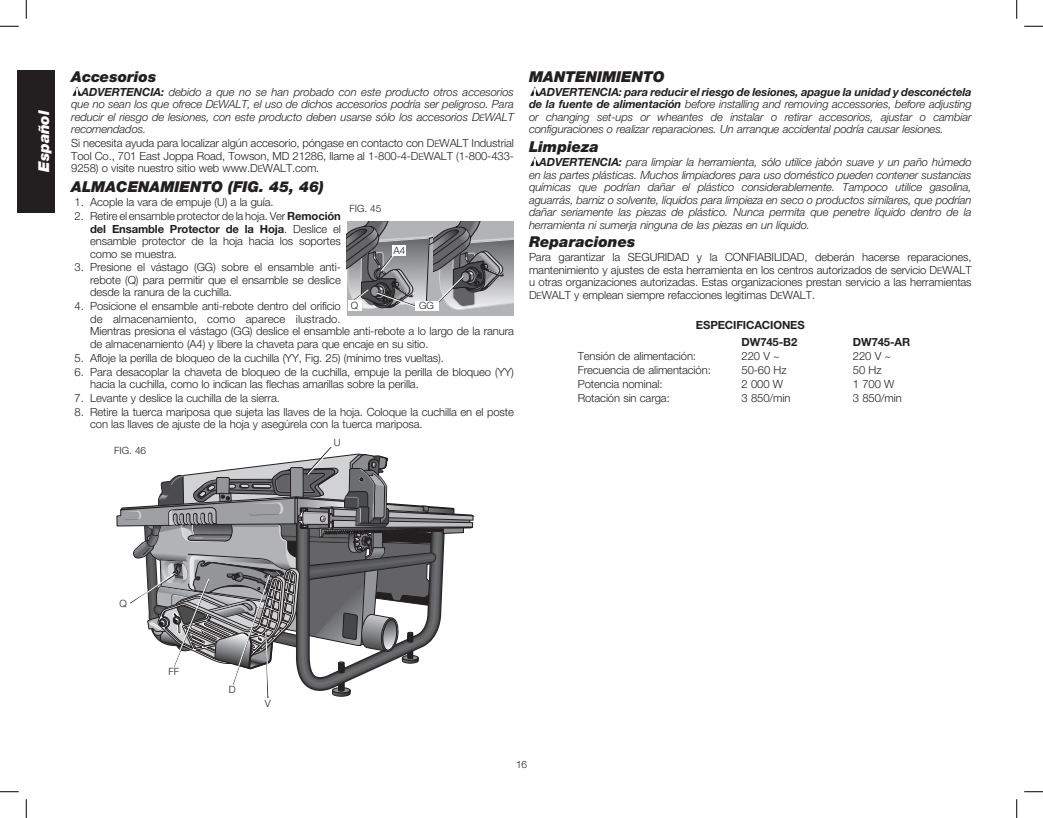
<style>
.page{position:relative;width:1043px;height:818px;background:#fff}
.page>*{position:absolute;margin:0;border:0;box-sizing:border-box;transform-origin:0 0}
._00-Section_Headline{font:italic 900 15px "Helvetica Neue LT Std";color:#231f20}
._01-Headline{font:italic 900 15px "Helvetica Neue LT Std";color:#231f20}
.t1{font:italic 900 15px "Helvetica Neue LT Std";color:#fff}
._10-Warning_Caution{font:italic 300 11.25px/12.5px "Helvetica Neue LT Std";letter-spacing:-.01em;color:#231f20;text-align:justify}
._04-BodyList{font:300 11.25px/12.5px "Helvetica Neue LT Std";letter-spacing:-.01em;color:#231f20}
._03-BodyText{font:300 11.25px/12.5px "Helvetica Neue LT Std";letter-spacing:-.01em;color:#231f20;text-align:justify}
._02-Subhead{font:700 11.25px "Helvetica Neue LT Std";letter-spacing:-.01em;color:#231f20}
.t2{font:300 10px "Helvetica Neue LT Std";color:#231f20}
.s1{font-weight:700}
.s2{font-family:"Helvetica Neue LT Std Lt It SC800";font-weight:400;font-style:normal}
.s3{font-family:"Helvetica Neue LT Std Lt It SC800";font-weight:400;font-style:normal;font-size:9px}
.s4{font-family:"Helvetica Neue LT Std Lt SC800";font-weight:400}
.s5{font-family:"Helvetica Neue LT Std Lt SC800";font-weight:400;font-size:9px}
</style>
<div class="page">
<div style="left:17px;top:70px;width:38px;height:142px;background:#231f20"></div>
<svg style="left:72px;top:86px;width:10px;height:10px"></svg>
<div style="left:430px;top:221px;width:84px;height:94px;background:#b2b3b7"></div>
<div style="left:347px;top:221px;width:85px;height:95px;background:#b2b3b7"></div>
<svg style="left:347px;top:221px;width:167px;height:90px"></svg>
<div style="left:348px;top:300px;width:13px;height:10px;background:#fff"></div>
<div style="left:415px;top:301px;width:23px;height:9px;background:#fff"></div>
<svg style="left:117px;top:447px;width:356px;height:252px"></svg>
<svg style="left:530px;top:86px;width:9px;height:10px"></svg>
<svg style="left:530px;top:157px;width:9px;height:9px"></svg>
<svg style="left:0;top:25px;width:19px;height:2px"></svg>
<svg style="left:1024px;top:25px;width:18px;height:2px"></svg>
<svg style="left:0;top:791px;width:19px;height:1px"></svg>
<svg style="left:1024px;top:791px;width:18px;height:1px"></svg>
<svg style="left:25px;top:0;width:2px;height:19px"></svg>
<svg style="left:25px;top:799px;width:2px;height:19px"></svg>
<svg style="left:1016px;top:0;width:1px;height:19px"></svg>
<svg style="left:1016px;top:799px;width:1px;height:19px"></svg>
<h1 class="t1" style="left:35px;top:172px;width:63px;rotate:-90deg">Español</h1>
<p class="_01-Headline" style="left:71px;top:67px;width:87px">Accesorios</p>
<p class="_10-Warning_Caution" style="left:71px;top:85px;width:444px;text-indent:10px"><span class="s1">ADVERTENCIA:</span> debido a que no se han probado con este producto otros accesorios que no sean los que ofrece <span class="s2">D</span><span class="s3">e</span><span class="s2">WALT</span>, el uso de dichos accesorios podría ser peligroso. Para reducir el riesgo de lesiones, con este producto deben usarse sólo los accesorios <span class="s2">D</span><span class="s3">e</span><span class="s2">WALT </span>recomendados.</p>
<p class="_03-BodyText" style="left:71px;top:137px;width:444px">Si necesita ayuda para localizar algún accesorio, póngase en contacto con <span class="s4">D</span><span class="s5">E</span><span class="s4">WALT</span> Industrial Tool Co., 701 East Joppa Road, Towson, MD 21286, llame al 1-800-4-<span class="s4">D</span><span class="s5">E</span><span class="s4">WALT</span> (1-800-433- 9258) o visite nuestro sitio web www.<span class="s4">D</span><span class="s5">E</span><span class="s4">WALT</span>.com.</p>
<p class="_00-Section_Headline" style="left:71px;top:178px;width:254px">ALMACENAMIENTO (FIG. 45, 46)</p>
<p class="_04-BodyList" style="left:75px;top:196px;width:200px">1. Acople la vara de empuje (U) a la guía.</p>
<p class="_04-BodyList" style="left:75px;top:209px;width:268px">2. Retire el ensamble protector de la hoja. Ver <span class="s1">Remoción</span></p>
<p class="t2" style="left:393px;top:244px;width:13px">A4</p>
<p class="t2" style="left:349px;top:203px;width:33px">FIG. 45</p>
<p class="_04-BodyList" style="left:90px;top:222px;width:252px;text-align:justify"><span class="s1">del Ensamble Protector de la Hoja</span>. Deslice el ensamble protector de la hoja hacia los soportes como se muestra.</p>
<p class="_04-BodyList" style="left:90px;top:261px;width:252px;text-align:justify;text-indent:-16px">3. Presione el vástago (GG) sobre el ensamble anti&shy;rebote (Q) para permitir que el ensamble se deslice desde la ranura de la cuchilla.</p>
<p class="_04-BodyList" style="left:90px;top:300px;width:425px;text-indent:-16px">4. Posicione el ensamble anti-rebote dentro del orificio<br>de almacenamiento, como aparece ilustrado.<br>Mientras presiona el vástago (GG) deslice el ensamble anti-rebote a lo largo de la ranura de almacenamiento (A4) y libere la chaveta para que encaje en su sitio.</p>
<p class="_04-BodyList" style="left:75px;top:351px;width:371px">5. Afloje la perilla de bloqueo de la cuchilla (YY, Fig. 25) (mínimo tres vueltas).</p>
<p class="_04-BodyList" style="left:90px;top:365px;width:425px;text-indent:-16px">6. Para desacoplar la chaveta de bloqueo de la cuchilla, empuje la perilla de bloqueo (YY) hacia la cuchilla, como lo indican las flechas amarillas sobre la perilla.</p>
<p class="_04-BodyList" style="left:75px;top:391px;width:207px">7. Levante y deslice la cuchilla de la sierra.</p>
<p class="_04-BodyList" style="left:90px;top:405px;width:425px;text-indent:-16px">8. Retire la tuerca mariposa que sujeta las llaves de la hoja. Coloque la cuchilla en el poste con las llaves de ajuste de la hoja y asegúrela con la tuerca mariposa.</p>
<p class="t2" style="left:114px;top:444px;width:33px">FIG. 46</p>
<p class="t2" style="left:351px;top:299px;width:9px">Q</p>
<p class="t2" style="left:419px;top:299px;width:16px">GG</p>
<p class="t2" style="left:334px;top:436px;width:8px">U</p>
<p class="_00-Section_Headline" style="left:529px;top:67px;width:137px">MANTENIMIENTO</p>
<p class="_10-Warning_Caution" style="left:529px;top:85px;width:444px;text-indent:10px"><span class="s1">ADVERTENCIA: para reducir el riesgo de lesiones, apague la unidad y desconéctela de la fuente de alimentación</span> before installing and removing accessories, before adjusting or changing set-ups or wheantes de instalar o retirar accesorios, ajustar o cambiar configuraciones o realizar reparaciones. Un arranque accidental podría causar lesiones.</p>
<p class="_01-Headline" style="left:529px;top:138px;width:72px">Limpieza</p>
<p class="_10-Warning_Caution" style="left:529px;top:156px;width:444px;text-indent:10px"><span class="s1">ADVERTENCIA:</span> para limpiar la herramienta, sólo utilice jabón suave y un paño húmedo en las partes plásticas. Muchos limpiadores para uso doméstico pueden contener sustancias químicas que podrían dañar el plástico considerablemente. Tampoco utilice gasolina, aguarrás, barniz o solvente, líquidos para limpieza en seco o productos similares, que podrían dañar seriamente las piezas de plástico. Nunca permita que penetre líquido dentro de la herramienta ni sumerja ninguna de las piezas en un líquido.</p>
<p class="_01-Headline" style="left:529px;top:233px;width:108px">Reparaciones</p>
<p class="_03-BodyText" style="left:529px;top:251px;width:444px">Para garantizar la SEGURIDAD y la CONFIABILIDAD, deberán hacerse reparaciones, mantenimiento y ajustes de esta herramienta en los centros autorizados de servicio D<span class="s5">E</span>WALT u otras organizaciones autorizadas. Estas organizaciones prestan servicio a las herramientas D<span class="s5">E</span>WALT y emplean siempre refacciones legitimas D<span class="s5">E</span>WALT.</p>
<p class="_02-Subhead" style="left:696px;top:318px;width:110px">ESPECIFICACIONES</p>
<p class="_02-Subhead" style="left:741px;top:335px;width:57px">DW745-B2</p>
<p class="_02-Subhead" style="left:853px;top:335px;width:59px">DW745-AR</p>
<p class="_03-BodyText" style="left:578px;top:350px;width:120px">Tensión de alimentación:</p>
<p class="_03-BodyText" style="left:741px;top:350px;width:40px">220 V ~</p>
<p class="_03-BodyText" style="left:853px;top:350px;width:40px">220 V ~</p>
<p class="_03-BodyText" style="left:578px;top:363px;width:134px">Frecuencia de alimentación:</p>
<p class="_03-BodyText" style="left:741px;top:363px;width:46px">50-60 Hz</p>
<p class="_03-BodyText" style="left:853px;top:363px;width:30px">50 Hz</p>
<p class="_03-BodyText" style="left:578px;top:377px;width:86px">Potencia nominal:</p>
<p class="_03-BodyText" style="left:741px;top:377px;width:43px">2 000 W</p>
<p class="_03-BodyText" style="left:853px;top:377px;width:43px">1 700 W</p>
<p class="_03-BodyText" style="left:578px;top:391px;width:93px">Rotación sin carga:</p>
<p class="_03-BodyText" style="left:741px;top:391px;width:50px">3 850/min</p>
<p class="_03-BodyText" style="left:853px;top:391px;width:50px">3 850/min</p>
<p class="t2" style="left:119px;top:596px;width:9px">Q</p>
<p class="t2" style="left:168px;top:665px;width:12px">FF</p>
<p class="t2" style="left:229px;top:683px;width:8px">D</p>
<p class="t2" style="left:265px;top:696px;width:7px">V</p>
<p class="t2" style="left:516px;top:757px;width:13px">16</p>
</div>
